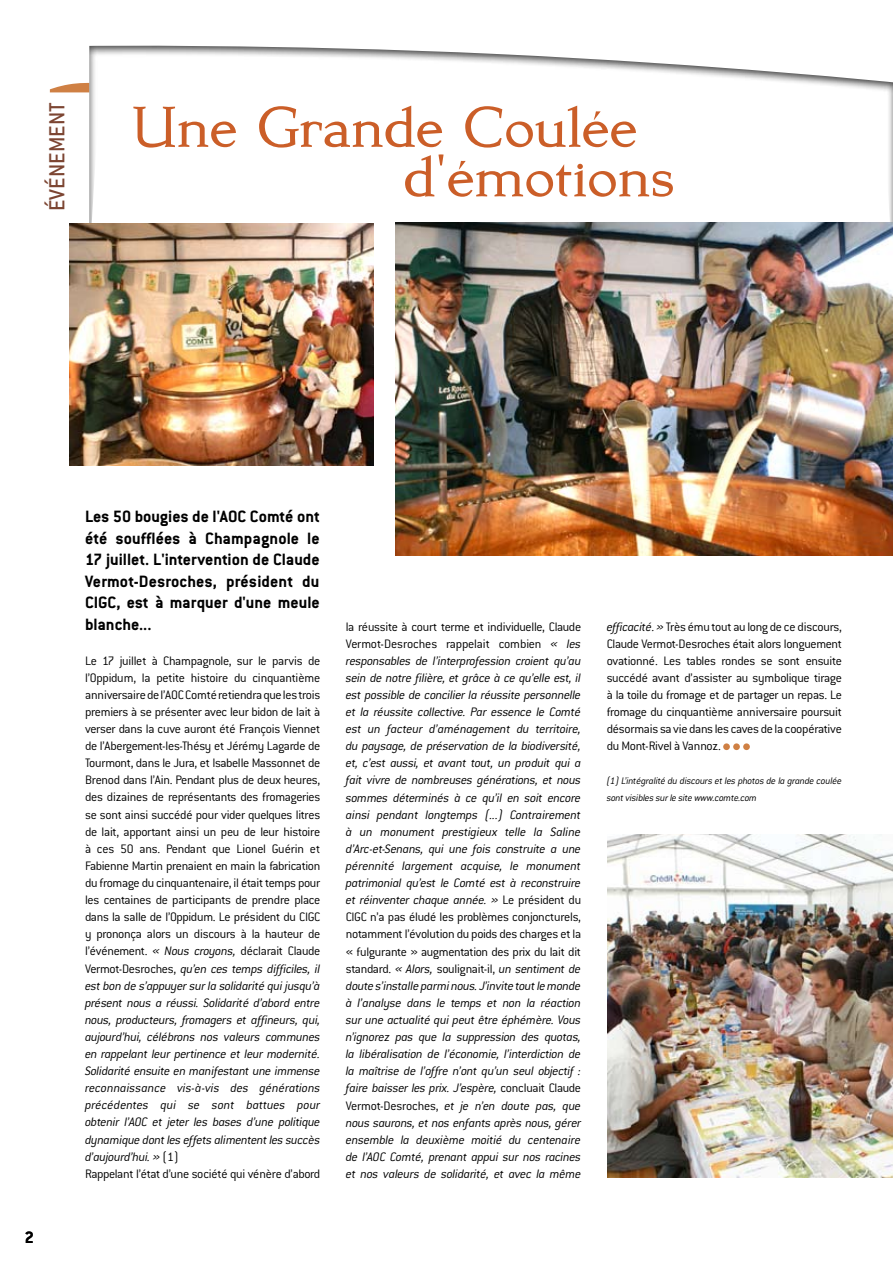
<style>
.page{position:relative;width:893px;height:1263px;background:#fff}
.page>*{position:absolute;margin:0;border:0;box-sizing:border-box;transform-origin:0 0}
.t1{font:700 63px/49.5px "Kurosawa Serif";color:#cb5e28}
.t2{font:500 24px "Conduit ITC";color:#7c4532}
.t3{font:700 18px/21.6px "Conduit ITC";color:#000;text-align:justify}
.t4{font:300 13.5px/17.1px "Conduit ITC";letter-spacing:-.025em;color:#000}
.t5{font:italic 300 13.5px/17.1px "Conduit ITC";letter-spacing:-.02em;color:#000;text-align:justify}
.t6{font:italic 300 10.5px/17.1px "Conduit ITC";letter-spacing:-.02em;color:#000}
.s1{font-style:italic}
.s2{font-style:normal}
</style>
<div class="page">
<img style="left:607px;top:834px;width:286px;height:344px">
<div style="left:723px;top:743px;width:7px;height:7px;background:#cf8044;border-radius:50%"></div>
<div style="left:733px;top:743px;width:7px;height:7px;background:#cf8044;border-radius:50%"></div>
<div style="left:743px;top:743px;width:7px;height:7px;background:#cf8044;border-radius:50%"></div>
<svg style="left:50px;top:83px;width:39px;height:9px"></svg>
<div style="left:89px;top:45px;width:804px;height:223px;background:#000;opacity:.75"></div>
<svg style="left:89px;top:84px;width:804px;height:188px"></svg>
<img style="left:395px;top:222px;width:498px;height:333px">
<img style="left:70px;top:224px;width:303px;height:242px">
<h2 class="t2" style="left:43px;top:211px;width:110px;rotate:-90deg">ÉvÉnement</h2>
<h1 class="t1" style="left:403px;top:105px;width:273px;text-indent:-272px">Une Grande Coulée d'émotions</h1>
<h3 class="t3" style="left:25px;top:1226px;width:11px">2</h3>
<h3 class="t3" style="left:85px;top:505px;width:236px">Les 50 bougies de l'AOC Comté ont été soufflées à Champagnole le 17 juillet. L'intervention de Claude Vermot-Desroches, président du CIGC, est à marquer d'une meule blanche...</h3>
<p class="t4" style="left:85px;top:652px;width:237px">Le 17 juillet à Champagnole, sur le parvis de l’Oppidum, la petite histoire du cinquantième anniversaire de l’AOC Comté retiendra que les trois premiers à se présenter avec leur bidon de lait à verser dans la cuve auront été François Viennet de l’Abergement-les-Thésy et Jérémy Lagarde de Tourmont, dans le Jura, et Isabelle Massonnet de Brenod dans l’Ain. Pendant plus de deux heures, des dizaines de représentants des fromageries se sont ainsi succédé pour vider quelques litres de lait, apportant ainsi un peu de leur histoire à ces 50 ans. Pendant que Lionel Guérin et Fabienne Martin prenaient en main la fabrication du fromage du cinquantenaire, il était temps pour les centaines de participants de prendre place dans la salle de l’Oppidum. Le président du CIGC y prononça alors un discours à la hauteur de l’événement. <span class="s1">« Nous croyons,</span> déclarait Claude Vermot-Desroches, <span class="s1">qu’en ces temps difficiles, il est bon de s’appuyer sur la solidarité qui jusqu’à présent nous a réussi. Solidarité d’abord entre nous, producteurs, fromagers et affineurs, qui, aujourd’hui, célébrons nos valeurs communes en rappelant leur pertinence et leur modernité.<br>Solidarité ensuite en manifestant une immense reconnaissance vis-à-vis des générations précédentes qui se sont battues pour obtenir l’AOC et jeter les bases d’une politique dynamique dont les effets alimentent les succès d’aujourd’hui. »</span> (1)<br>Rappelant l’état d’une société qui vénère d’abord</p>
<p class="t5" style="left:346px;top:618px;width:237px"><span class="s2">la réussite à court terme et individuelle, Claude Vermot-Desroches rappelait combien</span> « les responsables de l’interprofession croient qu’au sein de notre filière, et grâce à ce qu’elle est, il est possible de concilier la réussite personnelle et la réussite collective. Par essence le Comté est un facteur d’aménagement du territoire, du paysage, de préservation de la biodiversité, et, c’est aussi, et avant tout, un produit qui a fait vivre de nombreuses générations, et nous sommes déterminés à ce qu’il en soit encore ainsi pendant longtemps (...) Contrairement à un monument prestigieux telle la Saline d’Arc-et-Senans, qui une fois construite a une pérennité largement acquise, le monument patrimonial qu’est le Comté est à reconstruire et réinventer chaque année. » <span class="s2">Le président du CIGC n’a pas éludé les problèmes conjoncturels, notamment l’évolution du poids des charges et la « fulgurante » augmentation des prix du lait dit standard.</span> « Alors, <span class="s2">soulignait-il,</span> un sentiment de doute s’installe parmi nous. J’invite tout le monde à l’analyse dans le temps et non la réaction sur une actualité qui peut être éphémère. Vous n’ignorez pas que la suppression des quotas, la libéralisation de l’économie, l’interdiction de la maîtrise de l’offre n’ont qu’un seul objectif : faire baisser les prix. J’espère, <span class="s2">concluait Claude Vermot-Desroches,</span> et je n’en doute pas, que nous saurons, et nos enfants après nous, gérer ensemble la deuxième moitié du centenaire de l’AOC Comté, prenant appui sur nos racines et nos valeurs de solidarité, et avec la même</p>
<p class="t4" style="left:607px;top:618px;width:237px;text-align:justify"><span class="s1">efficacité.»</span> Très ému tout au long de ce discours, Claude Vermot-Desroches était alors longuement ovationné. Les tables rondes se sont ensuite succédé avant d’assister au symbolique tirage à la toile du fromage et de partager un repas. Le fromage du cinquantième anniversaire poursuit désormais sa vie dans les caves de la coopérative du Mont-Rivel à Vannoz.</p>
<p class="t6" style="left:607px;top:772px;width:237px">(1) L’intégralité du discours et les photos de la grande coulée sont visibles sur le site www.comte.com</p>
</div>
